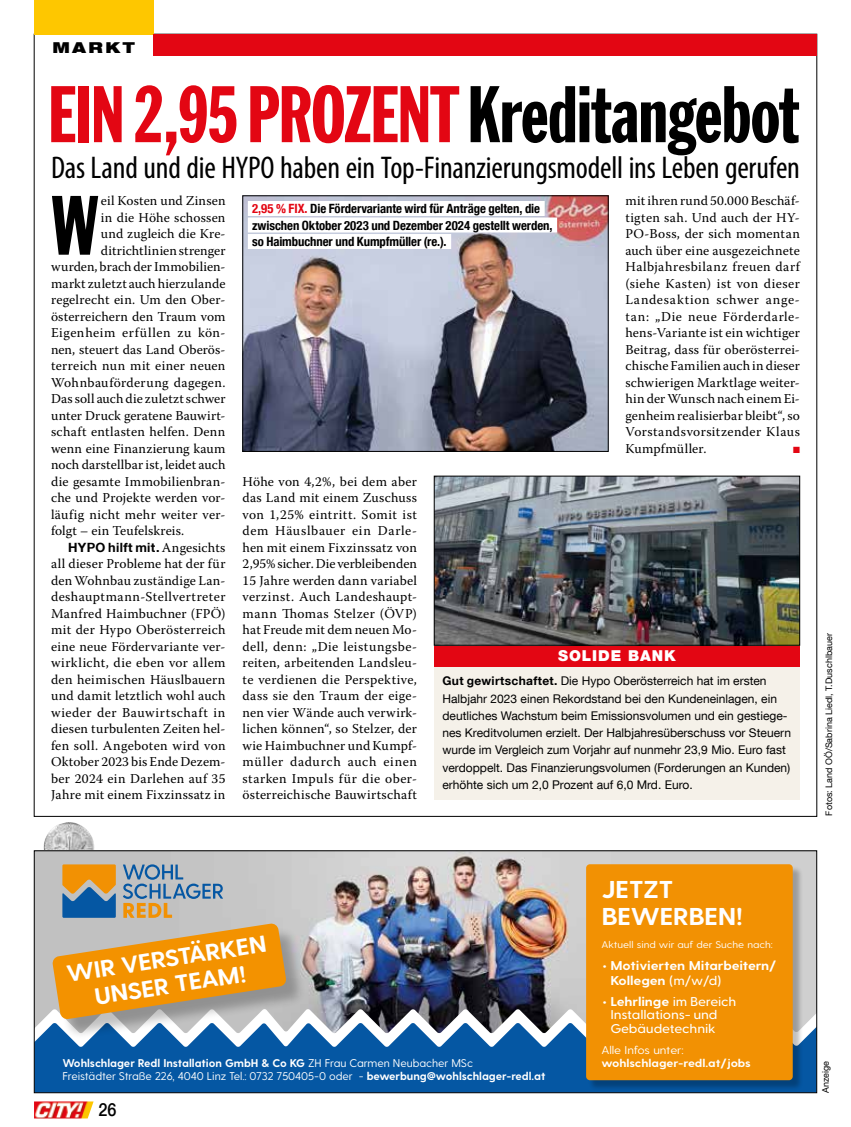
<style>
.page{position:relative;width:851px;height:1127px;background:#fff}
.page>*{position:absolute;margin:0;border:0;box-sizing:border-box;transform-origin:0 0}
.t1{font:88.05px "Franklin Extra Cond Gothic";color:#000}
.t2{font:84px "Franklin Extra Cond Gothic";letter-spacing:-.02em;color:#e30613}
.t3{font:condensed 31.5px "Myriad Pro";letter-spacing:-.005em;color:#000}
.t4{font:700 24.3px/27.9px "Greycliff CF";letter-spacing:-.025em;color:#fff;scale:1.09 1}
.t5{font:700 23.25px/26.5px "Greycliff CF";color:#fff;text-align:center;scale:1.09 1}
.t6{font:500 18px "Helvetica Neue LT Com";color:#000;scale:.9 1}
.t7{font:900 15px "Helvetica Neue LT Com";letter-spacing:.06em;color:#fff}
.t8{font:900 expanded 15px "Helvetica Neue LT Com";letter-spacing:.17em;color:#000}
.t9{font:13.5px/16.5px "Warnock Pro";letter-spacing:.015em;color:#000;text-align:justify}
.t10{font:13.5px "Warnock Pro";letter-spacing:-.005em;color:#000}
.t11{font:13.5px "Warnock Pro";letter-spacing:.04em;color:#000}
.t12{font:700 condensed 12.75px/16.5px "Helvetica Neue LT Com";letter-spacing:-.005em;color:#000}
.t13{font:500 12.75px/13.5px "Greycliff CF";letter-spacing:-.01em;color:#fff;scale:1.09 1}
.t14{font:700 12.75px/14.4px "Greycliff CF";letter-spacing:-.01em;color:#fff;scale:1.09 1}
.t15{font:700 12.75px "Helvetica Neue LT Com";letter-spacing:.03em;color:#000}
.t16{font:12px/17.2px "Helvetica Neue LT Com";color:#000}
.t17{font:11.25px "Greycliff CF";letter-spacing:-.005em;color:#fff}
.t18{font:700 11.25px "Greycliff CF";letter-spacing:-.005em;color:#fff}
.t19{font:700 11.25px "Greycliff CF";letter-spacing:-.005em;color:#fff;scale:1.09 1}
.t20{font:11.25px "Greycliff CF";letter-spacing:-.005em;color:#fff;scale:1.09 1}
.t21{font:9.75px "Greycliff CF";color:#fff;scale:1.09 1}
.t22{font:9px "Helvetica Neue LT Com";color:#000}
.t23{font:9px "Zapf Dingbats ITC";color:#e30613}
.s1{color:#000}
.s2{color:#e30613}
.s3{font-family:"Warnock Pro";font-weight:400;font-size:13.5px}
.s4{font-weight:700}
.s5{font-weight:500}
.s6{font-weight:400}
</style>
<div class="page">
<img style="left:44px;top:822px;width:50px;height:28px">
<img style="left:34px;top:1101px;width:60px;height:17px">
<div style="left:34px;top:0;width:119px;height:34px;background:#fec700"></div>
<div style="left:153px;top:34px;width:663px;height:21px;background:#e30613"></div>
<img style="left:36px;top:852px;width:778px;height:12px">
<div style="left:36px;top:1047px;width:778px;height:44px;background:#0557a3"></div>
<img style="left:36px;top:864px;width:778px;height:183px">
<div style="left:587px;top:866px;width:216px;height:225px;background:#000;opacity:.25"></div>
<div style="left:586px;top:864px;width:206px;height:216px;background:#f29103;border-radius:4px"></div>
<div style="left:34px;top:850px;width:782px;height:243px;border:1px solid #000"></div>
<hr style="left:850px;top:683px;width:1px;height:133px;background:#000">
<div style="left:434px;top:666px;width:365px;height:133px;background:#f5f1e9"></div>
<div style="left:434px;top:645px;width:365px;height:22px;background:#e30613"></div>
<img style="left:244px;top:198px;width:362px;height:252px">
<div style="left:242px;top:196px;width:366px;height:256px;border:1px solid #000"></div>
<img style="left:436px;top:478px;width:361px;height:165px">
<div style="left:434px;top:476px;width:365px;height:169px;border:1px solid #000"></div>
<div style="left:248px;top:201px;width:296px;height:15px;background:#fff"></div>
<div style="left:248px;top:217px;width:309px;height:15px;background:#fff"></div>
<div style="left:248px;top:234px;width:203px;height:15px;background:#fff"></div>
<p class="t8" style="left:52px;top:38px;width:84px">MARKT</p>
<h2 class="t2" style="left:48px;top:70px;width:753px">EIN 2,95 PROZENT <span class="s1">Kreditangebot</span></h2>
<h3 class="t3" style="left:51px;top:149px;width:750px">Das Land und die HYPO haben ein Top-Finanzierungsmodell ins Leben gerufen</h3>
<p class="t12" style="left:252px;top:201px;width:302px"><span class="s2">2,95 % FIX.</span> Die Fördervariante wird für Anträge gelten, die zwischen Oktober 2023 und Dezember 2024 gestellt werden, so Haimbuchner und Kumpfmüller (re.).</p>
<p class="t9" style="left:625px;top:192px;width:176px">mit ihren rund 50.000 Beschäf&shy;tigten sah. Und auch der HY-PO-Boss, der sich momentan auch über eine ausgezeichnete Halbjahresbilanz freuen darf (siehe Kasten) ist von dieser Landesaktion schwer ange&shy;tan: „Die neue Förderdarle&shy;hens-Variante ist ein wichtiger Beitrag, dass für oberösterrei&shy;chische Familien auch in dieser schwierigen Marktlage weiter&shy;hin der Wunsch nach einem Ei&shy;genheim realisierbar bleibt“, so Vorstandsvorsitzender Klaus Kumpfmüller.</p>
<h1 class="t1" style="left:51px;top:179px;width:50px">W</h1>
<p class="t9" style="left:101px;top:192px;width:126px">eil Kosten und Zinsen</p>
<p class="t9" style="left:101px;top:209px;width:126px">in die Höhe schossen</p>
<p class="t9" style="left:101px;top:225px;width:126px">und zugleich die Kre-</p>
<p class="t9" style="left:101px;top:242px;width:126px">ditrichtlinien strenger</p>
<p class="t10" style="left:51px;top:259px;width:176px">wurden, brach der Immobilien-</p>
<p class="t9" style="left:51px;top:275px;width:176px">markt zuletzt auch hierzulande</p>
<p class="t9" style="left:51px;top:291px;width:176px">regelrecht ein. Um den Ober-</p>
<p class="t9" style="left:51px;top:308px;width:176px">österreichern den Traum vom</p>
<p class="t11" style="left:51px;top:325px;width:176px">Eigenheim erfüllen zu kön-</p>
<p class="t9" style="left:51px;top:341px;width:176px">nen, steuert das Land Oberös-</p>
<p class="t9" style="left:51px;top:357px;width:176px">terreich nun mit einer neuen</p>
<p class="t9" style="left:51px;top:374px;width:176px">Wohnbauförderung dagegen.</p>
<p class="t9" style="left:51px;top:390px;width:176px">Das soll auch die zuletzt schwer</p>
<p class="t9" style="left:51px;top:407px;width:176px">unter Druck geratene Bauwirt-</p>
<p class="t9" style="left:51px;top:423px;width:176px">schaft entlasten helfen. Denn</p>
<p class="t9" style="left:51px;top:440px;width:176px">wenn eine Finanzierung kaum</p>
<p class="t9" style="left:51px;top:456px;width:176px">noch darstellbar ist, leidet auch</p>
<p class="t9" style="left:51px;top:473px;width:176px">die gesamte Immobilienbran-</p>
<p class="t9" style="left:51px;top:489px;width:176px">che und Projekte werden vor-</p>
<p class="t9" style="left:51px;top:506px;width:176px">läufig nicht mehr weiter ver-</p>
<p class="t9" style="left:51px;top:522px;width:135px">folgt – ein Teufelskreis.</p>
<p class="t15" style="left:68px;top:539px;width:159px">HYPO hilft mit. <span class="s3">Angesichts</span></p>
<p class="t9" style="left:51px;top:555px;width:176px">all dieser Probleme hat der für den Wohnbau zuständige Lan&shy;deshauptmann-Stellvertreter Manfred Haimbuchner (FPÖ) mit der Hypo Oberösterreich eine neue Fördervariante ver&shy;wirklicht, die eben vor allem den heimischen Häuslbauern und damit letztlich wohl auch wieder der Bauwirtschaft in diesen turbulenten Zeiten hel&shy;fen soll. Angeboten wird von Oktober 2023 bis Ende Dezem&shy;ber 2024 ein Darlehen auf 35<br>Jahre mit einem Fixzinssatz in</p>
<p class="t23" style="left:793px;top:445px;width:8px">■</p>
<p class="t9" style="left:242px;top:473px;width:176px">Höhe von 4,2%, bei dem aber das Land mit einem Zuschuss von 1,25% eintritt. Somit ist dem Häuslbauer ein Darle&shy;hen mit einem Fixzinssatz von 2,95% sicher. Die verbleibenden 15 Jahre werden dann variabel verzinst. Auch Landeshaupt&shy;mann Thomas Stelzer (ÖVP) hat Freude mit dem neuen Mo&shy;dell, denn: „Die leistungsbe&shy;reiten, arbeitenden Landsleu&shy;te verdienen die Perspektive, dass sie den Traum der eige&shy;nen vier Wände auch verwirk&shy;lichen können“, so Stelzer, der wie Haimbuchner und Kumpf&shy;müller dadurch auch einen starken Impuls für die ober&shy;österreichische Bauwirtschaft</p>
<p class="t7" style="left:558px;top:647px;width:119px">SOLIDE BANK</p>
<p class="t16" style="left:442px;top:672px;width:350px"><span class="s4">Gut gewirtschaftet.</span> Die Hypo Oberösterreich hat im ersten Halbjahr 2023 einen Rekordstand bei den Kundeneinlagen, ein deutliches Wachstum beim Emissionsvolumen und ein gestiege&shy;nes Kreditvolumen erzielt. Der Halbjahresüberschuss vor Steuern wurde im Vergleich zum Vorjahr auf nunmehr 23,9 Mio. Euro fast verdoppelt. Das Finanzierungsvolumen (Forderungen an Kunden) erhöhte sich um 2,0 Prozent auf 6,0 Mrd. Euro.</p>
<p class="t22" style="left:823px;top:815px;width:184px;rotate:-90deg">Fotos: Land OÖ/Sabrina Liedl, T.Duschlbauer</p>
<h3 class="t5" style="left:65px;top:962px;width:187px;rotate:-9deg">WIR VERSTÄRKEN<br>UNSER TEAM!</h3>
<h3 class="t4" style="left:601px;top:876px;width:132px">JETZT<br>BEWERBEN!</h3>
<p class="t21" style="left:601px;top:939px;width:159px">Aktuell sind wir auf der Suche nach:</p>
<p class="t14" style="left:610px;top:959px;width:154px;text-indent:-8px">• Motivierten Mitarbeitern/<br>Kollegen <span class="s5">(m/w/d)</span></p>
<p class="t13" style="left:610px;top:993px;width:117px;text-indent:-8px"><span class="s4">• Lehrlinge</span> im Bereich<br>Installations- und<br>Gebäudetechnik</p>
<p class="t20" style="left:601px;top:1043px;width:77px">Alle Infos unter:</p>
<p class="t18" style="left:62px;top:1056px;width:412px">Wohlschlager Redl Installation GmbH &amp; Co KG <span class="s6">ZH Frau Carmen Neubacher MSc</span></p>
<p class="t19" style="left:601px;top:1056px;width:139px">wohlschlager-redl.at/jobs</p>
<p class="t17" style="left:62px;top:1069px;width:484px">Freistädter Straße 226, 4040 Linz Tel.: 0732 750405-0 oder - <span class="s4">bewerbung@wohlschlager-redl.at</span></p>
<p class="t22" style="left:819px;top:1093px;width:33px;rotate:-90deg">Anzeige</p>
<h3 class="t6" style="left:98px;top:1099px;width:22px">26</h3>
</div>
